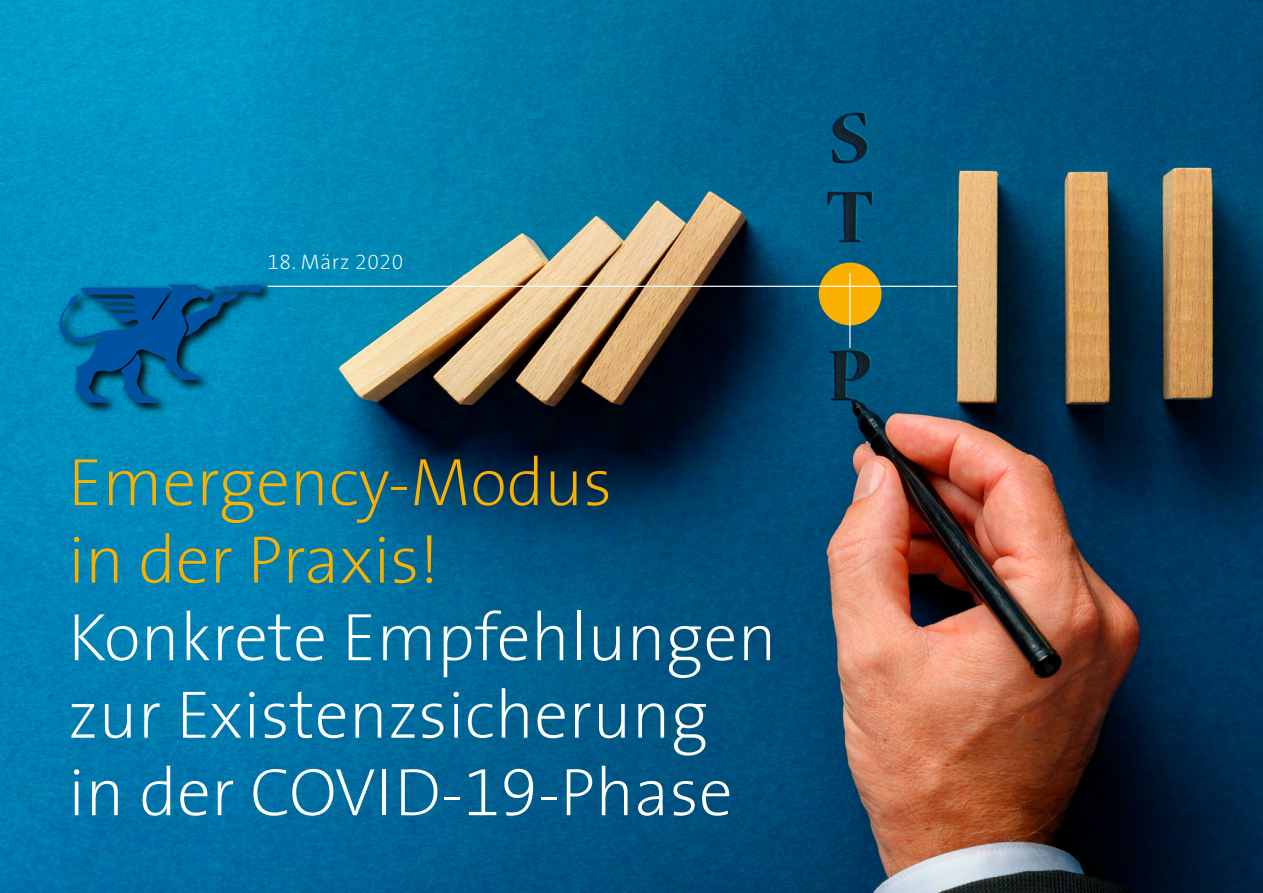
<style>
.page{position:relative;width:1263px;height:893px;background:#fff}
.page>*{position:absolute;margin:0;border:0;box-sizing:border-box;transform-origin:0 0}
.t1{font:200 67.8px/77.6px "The Sans";color:#fff}
.t2{font:200 67.8px/77.6px "The Sans";letter-spacing:-.005em;color:#f9b000}
.t3{font:21px "The Sans Extra Light Expert";letter-spacing:.03em;color:#fff}
.s1{font-family:"The Sans";font-weight:200}
.s2{font-family:"The Sans Extra Light Expert";font-weight:400}
</style>
<div class="page">
<img style="left:0;top:0;width:1263px;height:893px">
<div style="left:819px;top:263px;width:62px;height:62px;background:#f9b000;border-radius:50%"></div>
<hr style="left:267px;top:286px;width:690px;height:1px;background:#fff">
<hr style="left:849px;top:273px;width:1px;height:75px;background:#fff">
<svg style="left:56px;top:281px;width:217px;height:134px;background:#0086b3"></svg>
<div style="left:169px;top:274px;width:43px;height:17px;background:#000;opacity:.5"></div>
<svg style="left:56px;top:284px;width:205px;height:119px;background:#006ca1"></svg>
<p class="t3" style="left:267px;top:244px;width:137px">18<span class="s1">. März</span> 2020</p>
<p class="t2" style="left:68px;top:441px;width:546px">Emergency-Modus in der Praxis!</p>
<p class="t1" style="left:68px;top:596px;width:710px">Konkrete Empfehlungen zur Existenzsicherung in der COVID-<span class="s2">19</span>-Phase</p>
</div>
